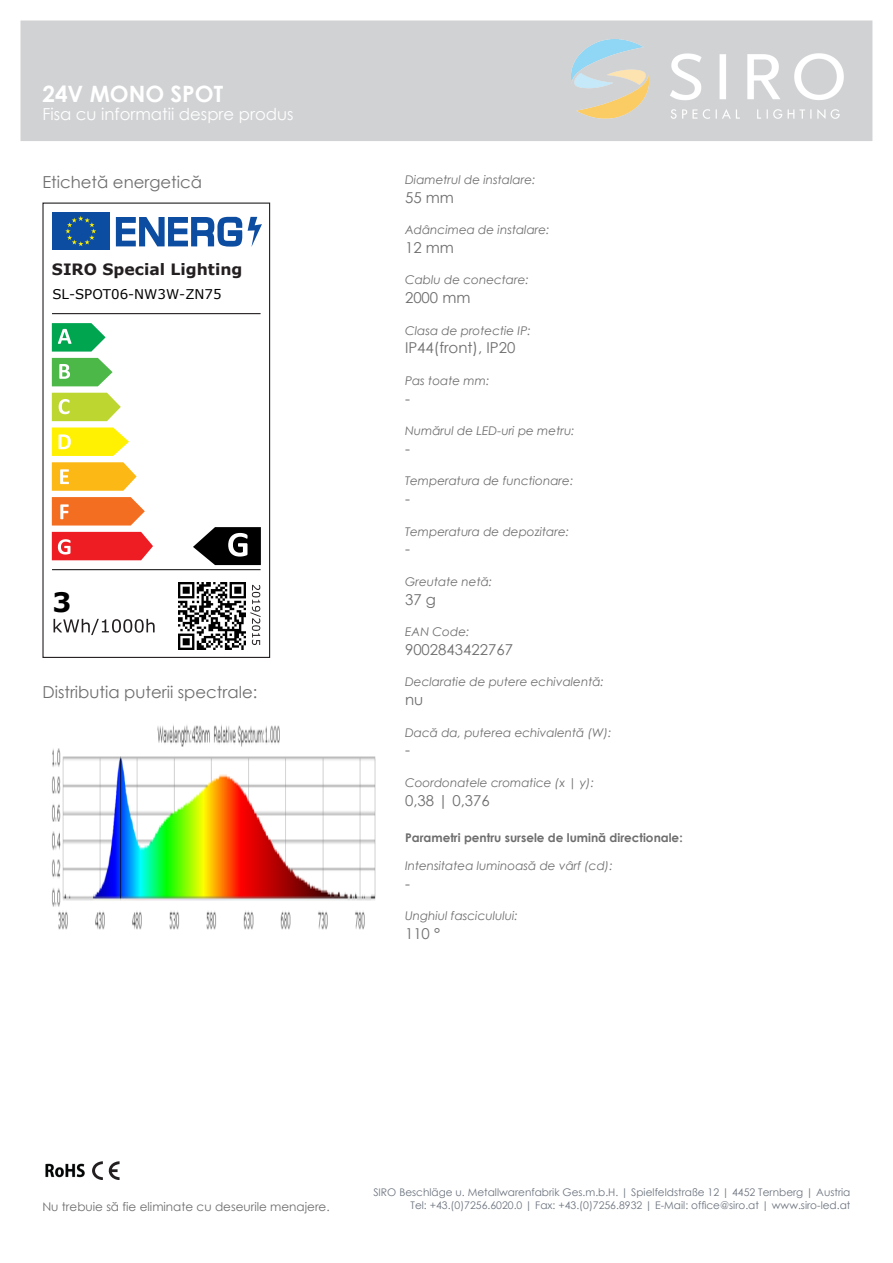
<style>
.page{position:relative;width:893px;height:1263px;background:#fff}
.page>*{position:absolute;margin:0;border:0;box-sizing:border-box;transform-origin:0 0}
.t1{font:700 26.85px "Verdana";color:#000}
.t2{font:700 22.5px "Century Gothic";color:#fff}
.t3{font:700 17.85px "Verdana";color:#231f20}
.t4{font:16.5px "Century Gothic";color:#6e6e6e}
.t5{font:16.5px "Century Gothic";color:#fff}
.t6{font:700 15.6px "Verdana";color:#231f20}
.t7{font:15px "Century Gothic";color:#6e6e6e}
.t8{font:13.35px "Verdana";color:#000}
.t9{font:italic 12px "Century Gothic";color:#6e6e6e}
.t10{font:12px "Century Gothic";color:#6e6e6e}
.t11{font:700 12px "Century Gothic";color:#6e6e6e}
.t12{font:10.5px/12.6px "Century Gothic";color:#6d747f;text-align:right}
</style>
<div class="page">
<div style="left:21px;top:21px;width:851px;height:120px;background:#d1d2d4"></div>
<img style="left:571px;top:40px;width:272px;height:78px">
<img style="left:45px;top:1163px;width:40px;height:15px">
<svg style="left:92px;top:1161px;width:27px;height:19px"></svg>
<div style="left:52px;top:212px;width:58px;height:38px;background:#0d4da1"></div>
<svg style="left:65px;top:216px;width:31px;height:30px"></svg>
<svg style="left:116px;top:217px;width:126px;height:30px"></svg>
<svg style="left:248px;top:217px;width:14px;height:30px"></svg>
<svg style="left:52px;top:323px;width:54px;height:29px"></svg>
<svg style="left:52px;top:358px;width:61px;height:28px"></svg>
<svg style="left:52px;top:393px;width:69px;height:28px;background:#c7db4d"></svg>
<svg style="left:52px;top:427px;width:77px;height:29px;background:#fff32b"></svg>
<svg style="left:52px;top:462px;width:85px;height:29px;background:#fcc133"></svg>
<svg style="left:52px;top:497px;width:93px;height:28px;background:#f47d38"></svg>
<svg style="left:52px;top:532px;width:101px;height:28px;background:#ef3237"></svg>
<svg style="left:54px;top:619px;width:101px;height:16px"></svg>
<hr style="left:52px;top:313px;width:209px;height:1px;background:#231f20">
<hr style="left:52px;top:569px;width:209px;height:1px;background:#231f20">
<svg style="left:250px;top:585px;width:11px;height:60px"></svg>
<div style="left:42px;top:203px;width:228px;height:455px;border:1px solid #231f20"></div>
<svg style="left:193px;top:527px;width:68px;height:38px"></svg>
<img style="left:179px;top:582px;width:67px;height:67px">
<img style="left:52px;top:724px;width:324px;height:206px">
<h2 class="t2" style="left:42px;top:80px;width:182px">24V MONO SPOT</h2>
<h3 class="t5" style="left:42px;top:104px;width:253px">Fisa cu informatii despre produs</h3>
<p class="t9" style="left:405px;top:172px;width:132px">Diametrul de instalare:</p>
<p class="t7" style="left:405px;top:188px;width:50px">55 mm</p>
<p class="t9" style="left:405px;top:222px;width:146px">Adâncimea de instalare:</p>
<p class="t7" style="left:405px;top:238px;width:50px">12 mm</p>
<p class="t9" style="left:405px;top:273px;width:125px">Cablu de conectare:</p>
<p class="t7" style="left:405px;top:288px;width:67px">2000 mm</p>
<p class="t9" style="left:405px;top:323px;width:127px">Clasa de protectie IP:</p>
<p class="t7" style="left:405px;top:339px;width:112px">IP44(front), IP20</p>
<p class="t9" style="left:405px;top:373px;width:86px">Pas toate mm:</p>
<p class="t7" style="left:405px;top:389px;width:6px">-</p>
<p class="t9" style="left:405px;top:423px;width:171px">Numărul de LED-uri pe metru:</p>
<p class="t7" style="left:405px;top:439px;width:6px">-</p>
<p class="t9" style="left:405px;top:474px;width:170px">Temperatura de functionare:</p>
<p class="t7" style="left:405px;top:489px;width:6px">-</p>
<p class="t9" style="left:405px;top:524px;width:166px">Temperatura de depozitare:</p>
<p class="t7" style="left:405px;top:540px;width:6px">-</p>
<p class="t9" style="left:405px;top:574px;width:89px">Greutate netă:</p>
<p class="t7" style="left:405px;top:590px;width:32px">37 g</p>
<p class="t9" style="left:405px;top:624px;width:66px">EAN Code:</p>
<p class="t7" style="left:405px;top:640px;width:110px">9002843422767</p>
<p class="t9" style="left:405px;top:675px;width:200px">Declaratie de putere echivalentă:</p>
<p class="t7" style="left:405px;top:690px;width:20px">nu</p>
<p class="t9" style="left:405px;top:725px;width:208px">Dacă da, puterea echivalentă (W):</p>
<p class="t7" style="left:405px;top:741px;width:6px">-</p>
<p class="t9" style="left:405px;top:775px;width:190px">Coordonatele cromatice (x | y):</p>
<p class="t7" style="left:405px;top:791px;width:86px">0,38 | 0,376</p>
<h3 class="t4" style="left:42px;top:171px;width:161px">Etichetă energetică</h3>
<h3 class="t6" style="left:52px;top:260px;width:192px">SIRO Special Lighting</h3>
<h3 class="t3" style="left:458px;top:260px;width:110px">Ges.m.b.H.</h3>
<p class="t8" style="left:52px;top:285px;width:171px">SL-SPOT06-NW3W-ZN75</p>
<h1 class="t1" style="left:52px;top:585px;width:21px">3</h1>
<h3 class="t4" style="left:42px;top:681px;width:216px">Distributia puterii spectrale:</h3>
<p class="t11" style="left:405px;top:830px;width:279px">Parametri pentru sursele de lumină directionale:</p>
<p class="t9" style="left:405px;top:858px;width:209px">Intensitatea luminoasă de vârf (cd):</p>
<p class="t7" style="left:405px;top:874px;width:6px">-</p>
<p class="t9" style="left:405px;top:909px;width:114px">Unghiul fasciculului:</p>
<p class="t7" style="left:405px;top:924px;width:37px">110 °</p>
<p class="t10" style="left:42px;top:1199px;width:289px">Nu trebuie să fie eliminate cu deseurile menajere.</p>
<p class="t12" style="left:373px;top:1186px;width:479px">SIRO Beschläge u. Metallwarenfabrik Ges.m.b.H. | Spielfeldstraße 12 | 4452 Ternberg | Austria<br>Tel: +43.(0)7256.6020.0 | Fax: +43.(0)7256.8932 | E-Mail: office@siro.at | www.siro-led.at</p>
</div>
